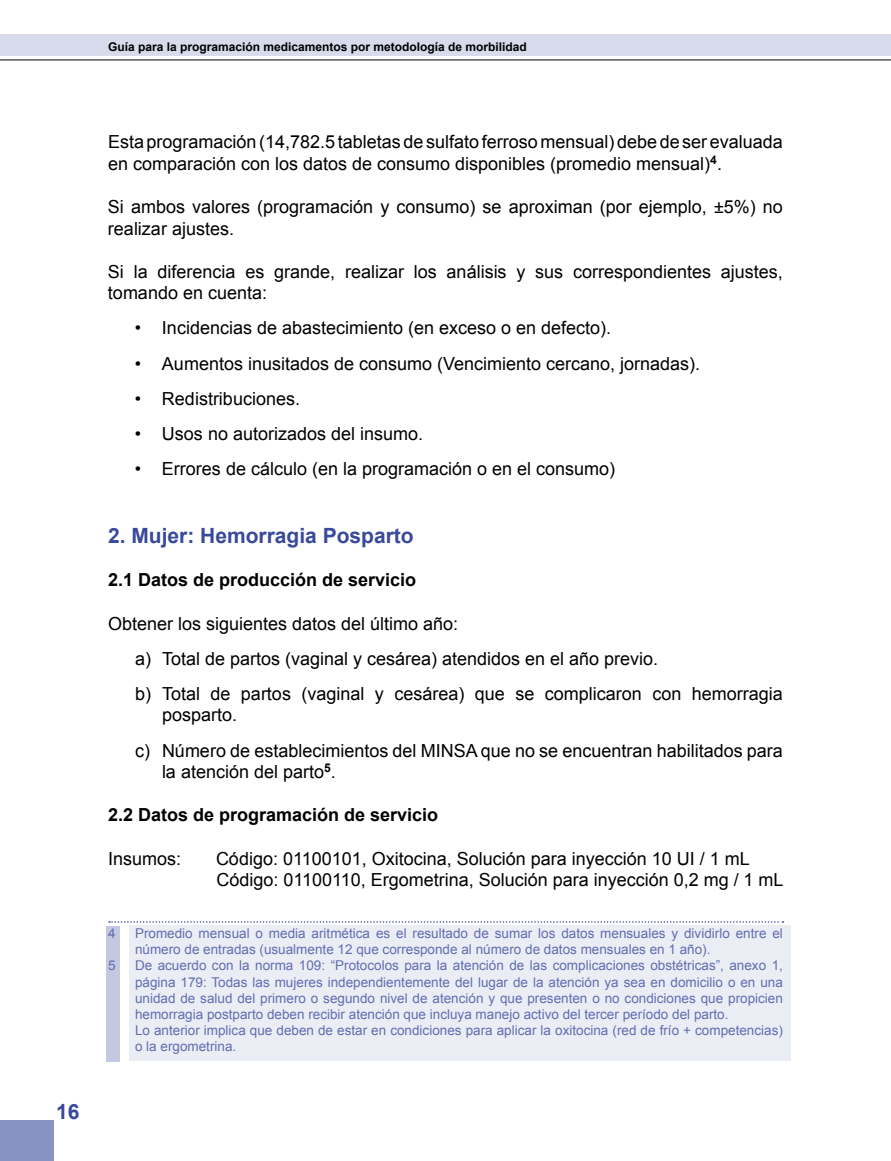
<style>
.page{position:relative;width:891px;height:1161px;background:#fff}
.page>*{position:absolute;margin:0;border:0;box-sizing:border-box;transform-origin:0 0}
.t1{font:700 21px "Arial";color:#39499b}
.t2{font:18px/21.6px "Arial";color:#000}
.t3{font:700 18px "Arial";color:#000}
.t4{font:13.5px/16.2px "Arial";color:#616eaf}
.t5{font:700 12px "Arial";color:#000}
</style>
<div class="page">
<div style="left:0;top:1120px;width:54px;height:41px;background:#8892c3"></div>
<div style="left:0;top:34px;width:891px;height:21px;background:#d7dbeb"></div>
<hr style="left:0;top:60px;width:891px;height:1px;background:#000">
<div style="left:129px;top:926px;width:662px;height:135px;background:#ebedf5"></div>
<div style="left:106px;top:926px;width:14px;height:135px;background:#c4c8e1"></div>
<svg style="left:109px;top:921px;width:675px;height:2px"></svg>
<p class="t5" style="left:108px;top:39px;width:420px">Guía para la programación medicamentos por metodología de morbilidad</p>
<p class="t1" style="left:56px;top:1098px;width:25px">16</p>
<p class="t2" style="left:108px;top:131px;width:676px">Esta programación (14,782.5 tabletas de sulfato ferroso mensual) debe de ser evaluada en comparación con los datos de consumo disponibles (promedio mensual)<sup>4</sup>.</p>
<p class="t2" style="left:108px;top:196px;width:676px">Si ambos valores (programación y consumo) se aproximan (por ejemplo, ±5%) no realizar ajustes.</p>
<p class="t2" style="left:108px;top:261px;width:676px">Si la diferencia es grande, realizar los análisis y sus correspondientes ajustes, tomando en cuenta:</p>
<p class="t2" style="left:135px;top:317px;width:478px">• Incidencias de abastecimiento (en exceso o en defecto).</p>
<p class="t2" style="left:135px;top:353px;width:567px">• Aumentos inusitados de consumo (Vencimiento cercano, jornadas).</p>
<p class="t2" style="left:135px;top:388px;width:167px">• Redistribuciones.</p>
<p class="t2" style="left:135px;top:423px;width:290px">• Usos no autorizados del insumo.</p>
<p class="t2" style="left:135px;top:458px;width:482px">• Errores de cálculo (en la programación o en el consumo)</p>
<p class="t1" style="left:108px;top:522px;width:307px">2. Mujer: Hemorragia Posparto</p>
<p class="t3" style="left:108px;top:568px;width:310px">2.1 Datos de producción de servicio</p>
<p class="t2" style="left:135px;top:606px;width:649px;line-height:35.1px;text-indent:-27px">Obtener los siguientes datos del último año:<br>a) Total de partos (vaginal y cesárea) atendidos en el año previo.<br>b) Total de partos (vaginal y cesárea) que se complicaron con hemorragia</p>
<p class="t2" style="left:135px;top:698px;width:649px;line-height:35.1px;text-indent:27px">posparto.<br>c) Número de establecimientos del MINSA que no se encuentran habilitados para</p>
<p class="t2" style="left:162px;top:761px;width:175px">la atención del parto<sup>5</sup>.</p>
<p class="t3" style="left:108px;top:803px;width:332px">2.2 Datos de programación de servicio</p>
<p class="t2" style="left:108px;top:848px;width:75px">Insumos:</p>
<p class="t2" style="left:216px;top:848px;width:569px">Código: 01100101, Oxitocina, Solución para inyección 10 UI / 1 mL<br>Código: 01100110, Ergometrina, Solución para inyección 0,2 mg / 1 mL</p>
<p class="t4" style="left:108px;top:925px;width:9px">4</p>
<p class="t4" style="left:135px;top:925px;width:649px">Promedio mensual o media aritmética es el resultado de sumar los datos mensuales y dividirlo entre el número de entradas (usualmente 12 que corresponde al número de datos mensuales en 1 año).</p>
<p class="t4" style="left:108px;top:958px;width:9px">5</p>
<p class="t4" style="left:135px;top:958px;width:649px">De acuerdo con la norma 109: “Protocolos para la atención de las complicaciones obstétricas”, anexo 1, página 179: Todas las mujeres independientemente del lugar de la atención ya sea en domicilio o en una unidad de salud del primero o segundo nivel de atención y que presenten o no condiciones que propicien hemorragia postparto deben recibir atención que incluya manejo activo del tercer período del parto.<br>Lo anterior implica que deben de estar en condiciones para aplicar la oxitocina (red de frío + competencias) o la ergometrina.</p>
</div>
